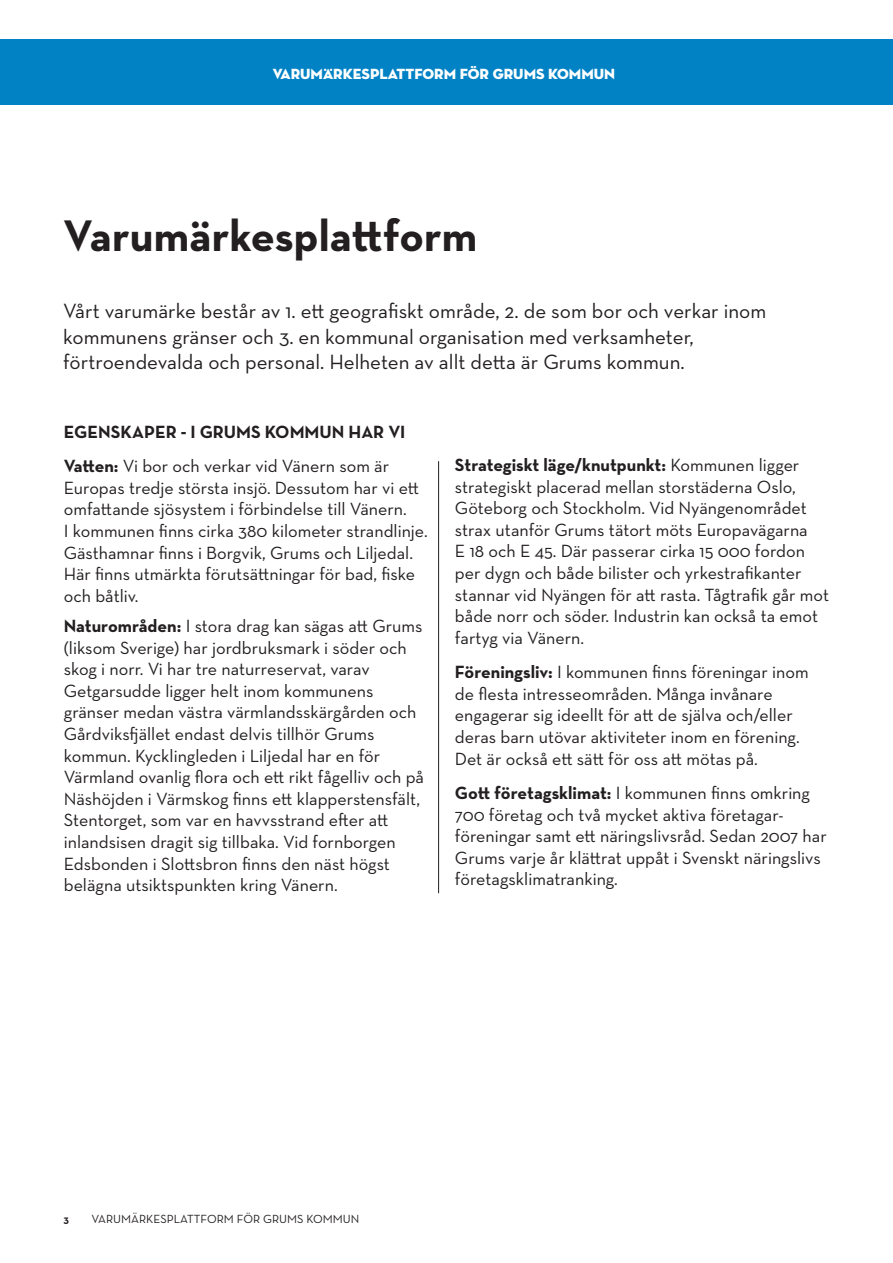
<style>
.page{position:relative;width:893px;height:1263px;background:#fff}
.page>*{position:absolute;margin:0;border:0;box-sizing:border-box;transform-origin:0 0}
.t1{font:700 45px "Neutraface Text";color:#231f20}
.t2{font:21px/25.2px "Neutraface Text";color:#231f20}
.t3{font:18px/21.6px "Neutraface Text";color:#231f20}
.t4{font:700 18px/34.3px "Neutraface Text";color:#231f20}
.t5{font:15px "Neutraface Display Titling";color:#fff}
.t6{font:12px "Neutraface Text";color:#231f20}
.t7{font:700 10.5px "Neutraface Text";color:#231f20}
.s1{font-weight:400}
.s2{font-weight:700}
</style>
<div class="page">
<hr style="left:438px;top:461px;width:1px;height:432px;background:#231f20">
<div style="left:0;top:39px;width:893px;height:66px;background:#0082c5"></div>
<p class="t5" style="left:273px;top:65px;width:344px">VARUMÄRKESPLATTFORM FÖR GRUMS KOMMUN</p>
<h1 class="t1" style="left:63px;top:206px;width:416px">Varumärkesplattform</h1>
<p class="t2" style="left:63px;top:298px;width:705px">Vårt varumärke består av 1. ett geografiskt område, 2. de som bor och verkar inom kommunens gränser och 3. en kommunal organisation med verksamheter, förtroendevalda och personal. Helheten av allt detta är Grums kommun.</p>
<p class="t4" style="left:64px;top:414px;width:343px">EGENSKAPER - I GRUMS KOMMUN HAR VI<br>Vatten: <span class="s1">Vi bor och verkar vid Vänern som är</span></p>
<p class="t3" style="left:64px;top:477px;width:365px">Europas tredje största insjö. Dessutom har vi ett omfattande sjösystem i förbindelse till Vänern.<br>I kommunen finns cirka 380 kilometer strandlinje.<br>Gästhamnar finns i Borgvik, Grums och Liljedal.<br>Här finns utmärkta förutsättningar för bad, fiske och båtliv.</p>
<p class="t3" style="left:64px;top:615px;width:362px"><span class="s2">Naturområden:</span> I stora drag kan sägas att Grums (liksom Sverige) har jordbruksmark i söder och skog i norr. Vi har tre naturreservat, varav Getgarsudde ligger helt inom kommunens gränser medan västra värmlandsskärgården och Gårdviksfjället endast delvis tillhör Grums kommun. Kycklingleden i Liljedal har en för Värmland ovanlig flora och ett rikt fågelliv och på Näshöjden i Värmskog finns ett klapperstensfält, Stentorget, som var en havvsstrand efter att inlandsisen dragit sig tillbaka. Vid fornborgen Edsbonden i Slottsbron finns den näst högst belägna utsiktspunkten kring Vänern.</p>
<p class="t3" style="left:455px;top:454px;width:376px"><span class="s2">Strategiskt läge/knutpunkt:</span> Kommunen ligger strategiskt placerad mellan storstäderna Oslo, Göteborg och Stockholm. Vid Nyängenområdet strax utanför Grums tätort möts Europavägarna<br>E 18 och E 45. Där passerar cirka 15 000 fordon per dygn och både bilister och yrkestrafikanter stannar vid Nyängen för att rasta. Tågtrafik går mot både norr och söder. Industrin kan också ta emot fartyg via Vänern.</p>
<p class="t3" style="left:455px;top:661px;width:355px"><span class="s2">Föreningsliv:</span> I kommunen finns föreningar inom de flesta intresseområden. Många invånare engagerar sig ideellt för att de själva och/eller deras barn utövar aktiviteter inom en förening.<br>Det är också ett sätt för oss att mötas på.</p>
<p class="t3" style="left:455px;top:782px;width:373px"><span class="s2">Gott företagsklimat:</span> I kommunen finns omkring 700 företag och två mycket aktiva företagar&shy;föreningar samt ett näringslivsråd. Sedan 2007 har Grums varje år klättrat uppåt i Svenskt näringslivs företagsklimatranking.</p>
<p class="t7" style="left:64px;top:1212px;width:7px">3</p>
<p class="t6" style="left:91px;top:1211px;width:269px">VARUMÄRKESPLATTFORM FÖR GRUMS KOMMUN</p>
</div>
